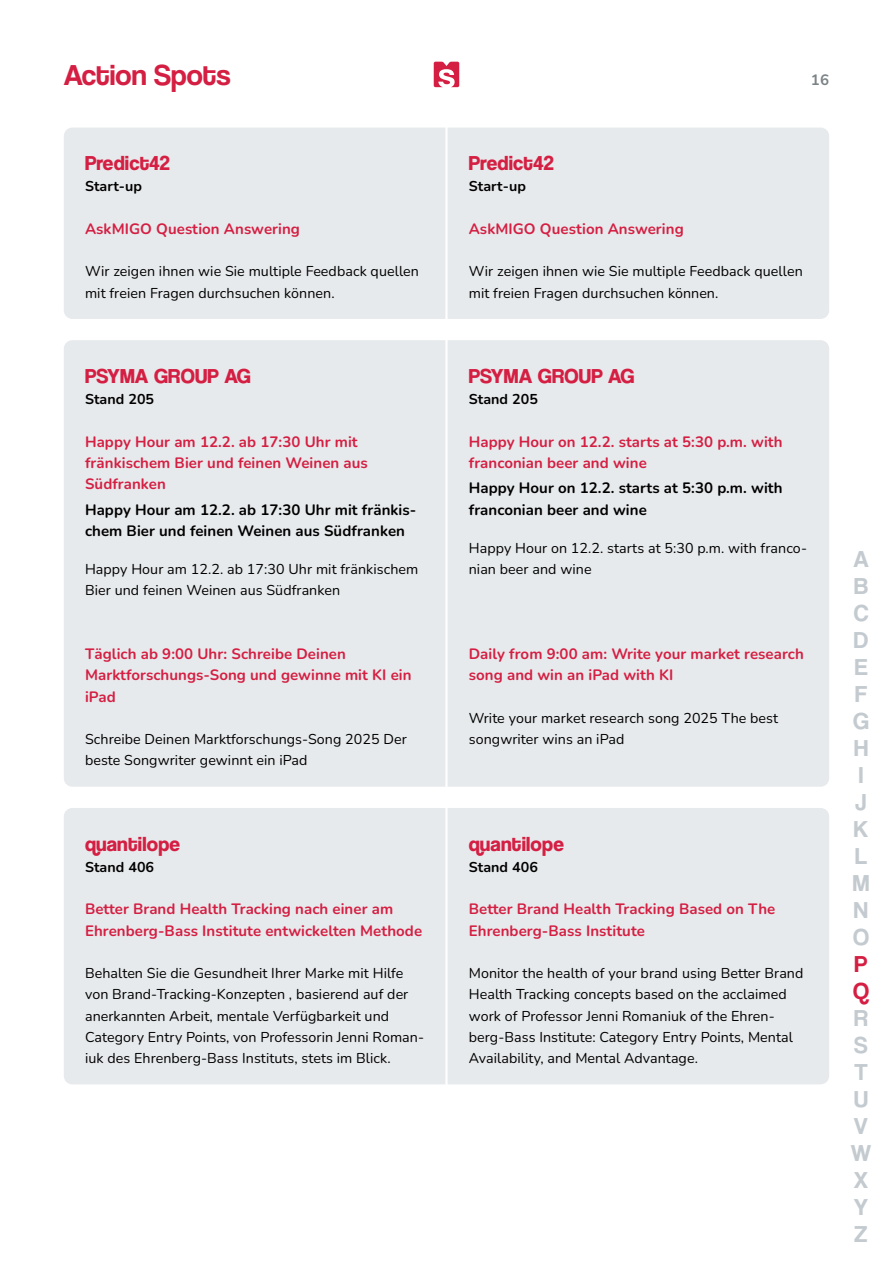
<style>
.page{position:relative;width:893px;height:1263px;background:#fff}
.page>*{position:absolute;margin:0;border:0;box-sizing:border-box;transform-origin:0 0}
.t1{font:30px "Coolvetica Rg";color:#d41f43}
.t2{font:24px/27px "Coolvetica Rg";color:#c4cbd0}
.t3{font:24px/27px "Coolvetica Rg";color:#d41f43}
.t4{font:700 21px "Coolvetica Rg";letter-spacing:.01em;color:#d41f43}
.t5{font:700 15px/21.3px "Nunito";letter-spacing:.005em;color:#d41f43}
.t6{font:700 15px/21.3px "Nunito";letter-spacing:.005em;color:#000}
.t7{font:700 15px "Nunito";color:#7c8386}
.t8{font:14.25px/21.3px "Nunito";letter-spacing:.005em;color:#000}
.t9{font:700 14.25px "Nunito";letter-spacing:.005em;color:#000}
</style>
<div class="page">
<svg style="left:434px;top:62px;width:25px;height:25px"></svg>
<div style="left:448px;top:128px;width:381px;height:191px;background:#e7eaec"></div>
<div style="left:64px;top:128px;width:381px;height:191px;background:#e7eaec"></div>
<div style="left:448px;top:340px;width:381px;height:447px;background:#e7eaec"></div>
<div style="left:64px;top:340px;width:381px;height:447px;background:#e7eaec"></div>
<div style="left:448px;top:808px;width:381px;height:276px;background:#e7eaec"></div>
<div style="left:64px;top:808px;width:381px;height:276px;background:#e7eaec"></div>
<h1 class="t1" style="left:64px;top:57px;width:168px">Action Spots</h1>
<h3 class="t4" style="left:85px;top:151px;width:86px">Predict42</h3>
<p class="t9" style="left:85px;top:177px;width:59px">Start-up</p>
<p class="t5" style="left:85px;top:217px;width:216px">AskMIGO Question Answering</p>
<p class="t8" style="left:85px;top:260px;width:335px">Wir zeigen ihnen wie Sie multiple Feedback quellen mit freien Fragen durchsuchen können.</p>
<h3 class="t4" style="left:85px;top:363px;width:167px">PSYMA GROUP AG</h3>
<p class="t9" style="left:85px;top:389px;width:71px">Stand 205</p>
<p class="t5" style="left:85px;top:430px;width:284px">Happy Hour am 12.2. ab 17:30 Uhr mit fränkischem Bier und feinen Weinen aus<br>Südfranken</p>
<p class="t6" style="left:85px;top:498px;width:333px">Happy Hour am 12.2. ab 17:30 Uhr mit fränkis&shy;chem Bier und feinen Weinen aus Südfranken</p>
<p class="t8" style="left:85px;top:558px;width:335px">Happy Hour am 12.2. ab 17:30 Uhr mit fränkischem<br>Bier und feinen Weinen aus Südfranken</p>
<p class="t5" style="left:85px;top:643px;width:328px">Täglich ab 9:00 Uhr: Schreibe Deinen<br>Marktforschungs-Song und gewinne mit KI ein iPad</p>
<p class="t8" style="left:85px;top:728px;width:323px">Schreibe Deinen Marktforschungs-Song 2025 Der beste Songwriter gewinnt ein iPad</p>
<h3 class="t4" style="left:85px;top:831px;width:97px">quantilope</h3>
<p class="t9" style="left:85px;top:857px;width:71px">Stand 406</p>
<p class="t5" style="left:85px;top:898px;width:339px">Better Brand Health Tracking nach einer am<br>Ehrenberg-Bass Institute entwickelten Methode</p>
<p class="t8" style="left:85px;top:962px;width:341px">Behalten Sie die Gesundheit Ihrer Marke mit Hilfe von Brand-Tracking-Konzepten , basierend auf der anerkannten Arbeit, mentale Verfügbarkeit und Category Entry Points, von Professorin Jenni Roman&shy;iuk des Ehrenberg-Bass Instituts, stets im Blick.</p>
<p class="t7" style="left:811px;top:69px;width:20px">16</p>
<h3 class="t4" style="left:469px;top:151px;width:86px">Predict42</h3>
<p class="t9" style="left:469px;top:177px;width:59px">Start-up</p>
<p class="t5" style="left:469px;top:217px;width:216px">AskMIGO Question Answering</p>
<p class="t8" style="left:469px;top:260px;width:335px">Wir zeigen ihnen wie Sie multiple Feedback quellen mit freien Fragen durchsuchen können.</p>
<h3 class="t4" style="left:469px;top:363px;width:167px">PSYMA GROUP AG</h3>
<p class="t9" style="left:469px;top:389px;width:71px">Stand 205</p>
<p class="t5" style="left:469px;top:430px;width:315px">Happy Hour on 12.2. starts at 5:30 p.m. with franconian beer and wine</p>
<p class="t6" style="left:469px;top:477px;width:315px">Happy Hour on 12.2. starts at 5:30 p.m. with franconian beer and wine</p>
<p class="t8" style="left:469px;top:537px;width:340px">Happy Hour on 12.2. starts at 5:30 p.m. with franco&shy;nian beer and wine</p>
<p class="t5" style="left:469px;top:643px;width:337px">Daily from 9:00 am: Write your market research song and win an iPad with KI</p>
<p class="t8" style="left:469px;top:707px;width:311px">Write your market research song 2025 The best songwriter wins an iPad</p>
<h3 class="t4" style="left:469px;top:831px;width:97px">quantilope</h3>
<p class="t9" style="left:469px;top:857px;width:71px">Stand 406</p>
<p class="t5" style="left:469px;top:898px;width:308px">Better Brand Health Tracking Based on The<br>Ehrenberg-Bass Institute</p>
<p class="t8" style="left:469px;top:962px;width:336px">Monitor the health of your brand using Better Brand Health Tracking concepts based on the acclaimed work of Professor Jenni Romaniuk of the Ehren&shy;berg-Bass Institute: Category Entry Points, Mental Availability, and Mental Advantage.</p>
<h2 class="t2" style="left:853px;top:545px;width:18px">A<br>B<br>C<br>D<br>E<br>F<br>G<br>H<br>I<br>J<br>K<br>L<br>M<br>N<br>O</h2>
<h2 class="t3" style="left:853px;top:950px;width:18px">P<br>Q</h2>
<h2 class="t2" style="left:851px;top:1004px;width:22px">R<br>S<br>T<br>U<br>V<br>W<br>X<br>Y<br>Z</h2>
</div>
